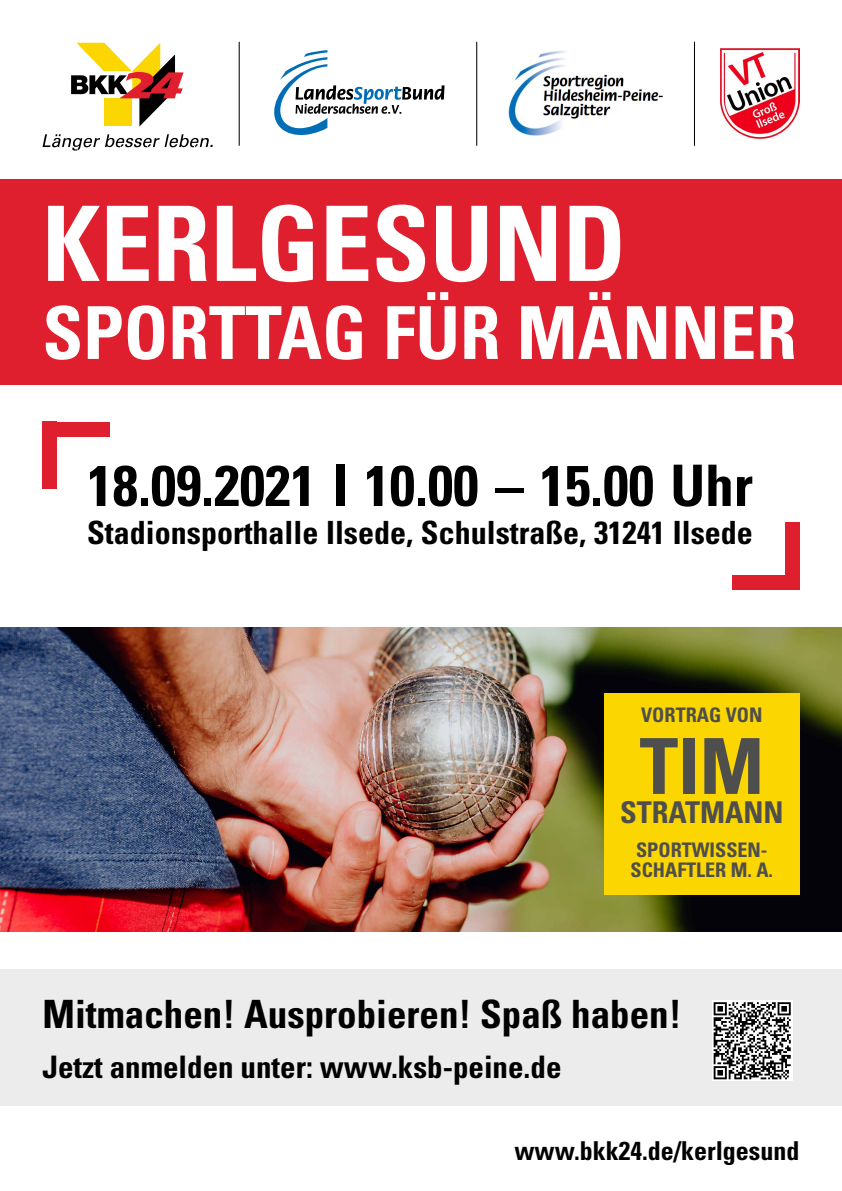
<style>
.page{position:relative;width:842px;height:1191px;background:#fff}
.page>*{position:absolute;margin:0;border:0;box-sizing:border-box;transform-origin:0 0}
.t1{font:700 condensed 104px "Univers LT Std";color:#fff}
.t2{font:700 condensed 77.3px "Univers LT Std";color:#4e4e4d}
.t3{font:700 condensed 73px "Univers LT Std";color:#fff}
.t4{font:700 condensed 57.2px "Univers LT Std";color:#000}
.t5{font:700 condensed 39px "Univers LT Std";color:#000}
.t6{font:700 condensed 32px "Univers LT Std";color:#000}
.t7{font:700 condensed 31px "Univers LT Std";color:#000}
.t8{font:700 condensed 30px "Univers LT Std";color:#4e4e4d}
.t9{font:700 condensed 26px "Univers LT Std";color:#000}
.t10{font:700 condensed 20px/20px "Univers LT Std";color:#4e4e4d}
</style>
<div class="page">
<svg style="left:71px;top:43px;width:113px;height:83px"></svg>
<svg style="left:43px;top:134px;width:170px;height:16px"></svg>
<div style="left:0;top:179px;width:842px;height:205px;background:#e01f2e"></div>
<img style="left:0;top:627px;width:842px;height:305px">
<div style="left:43px;top:422px;width:14px;height:67px;background:#e01f2e"></div>
<div style="left:43px;top:422px;width:67px;height:15px;background:#e01f2e"></div>
<div style="left:784px;top:523px;width:15px;height:67px;background:#e01f2e"></div>
<div style="left:732px;top:575px;width:67px;height:15px;background:#e01f2e"></div>
<div style="left:0;top:969px;width:842px;height:137px;background:#ececec"></div>
<svg style="left:712px;top:1000px;width:81px;height:81px"></svg>
<svg style="left:714px;top:1002px;width:77px;height:77px"></svg>
<div style="left:604px;top:693px;width:195px;height:201px;background:#fcd600"></div>
<hr style="left:239px;top:42px;width:1px;height:104px;background:#000">
<img style="left:508px;top:51px;width:155px;height:85px">
<svg style="left:274px;top:50px;width:171px;height:86px"></svg>
<img style="left:721px;top:48px;width:78px;height:90px">
<hr style="left:476px;top:42px;width:1px;height:104px;background:#000">
<hr style="left:694px;top:42px;width:1px;height:104px;background:#000">
<h1 class="t1" style="left:43px;top:180px;width:585px">KERLGESUND</h1>
<h3 class="t3" style="left:43px;top:288px;width:756px">SPORTTAG FÜR MÄNNER</h3>
<h3 class="t4" style="left:87px;top:450px;width:667px">18.09.2021 l 10.00 – 15.00 Uhr</h3>
<p class="t6" style="left:87px;top:513px;width:667px">Stadionsporthalle Ilsede, Schulstraße, 31241 Ilsede</p>
<p class="t10" style="left:641px;top:705px;width:123px">VORTRAG VON</p>
<h2 class="t2" style="left:640px;top:719px;width:126px">TIM</h2>
<p class="t8" style="left:620px;top:793px;width:165px">STRATMANN</p>
<p class="t10" style="left:631px;top:839px;width:144px">SPORTWISSEN-<br>SCHAFTLER M. A.</p>
<p class="t5" style="left:43px;top:989px;width:641px">Mitmachen! Ausprobieren! Spaß haben!</p>
<p class="t7" style="left:43px;top:1048px;width:520px">Jetzt anmelden unter: www.ksb-peine.de</p>
<p class="t9" style="left:514px;top:1135px;width:287px">www.bkk24.de/kerlgesund</p>
</div>
